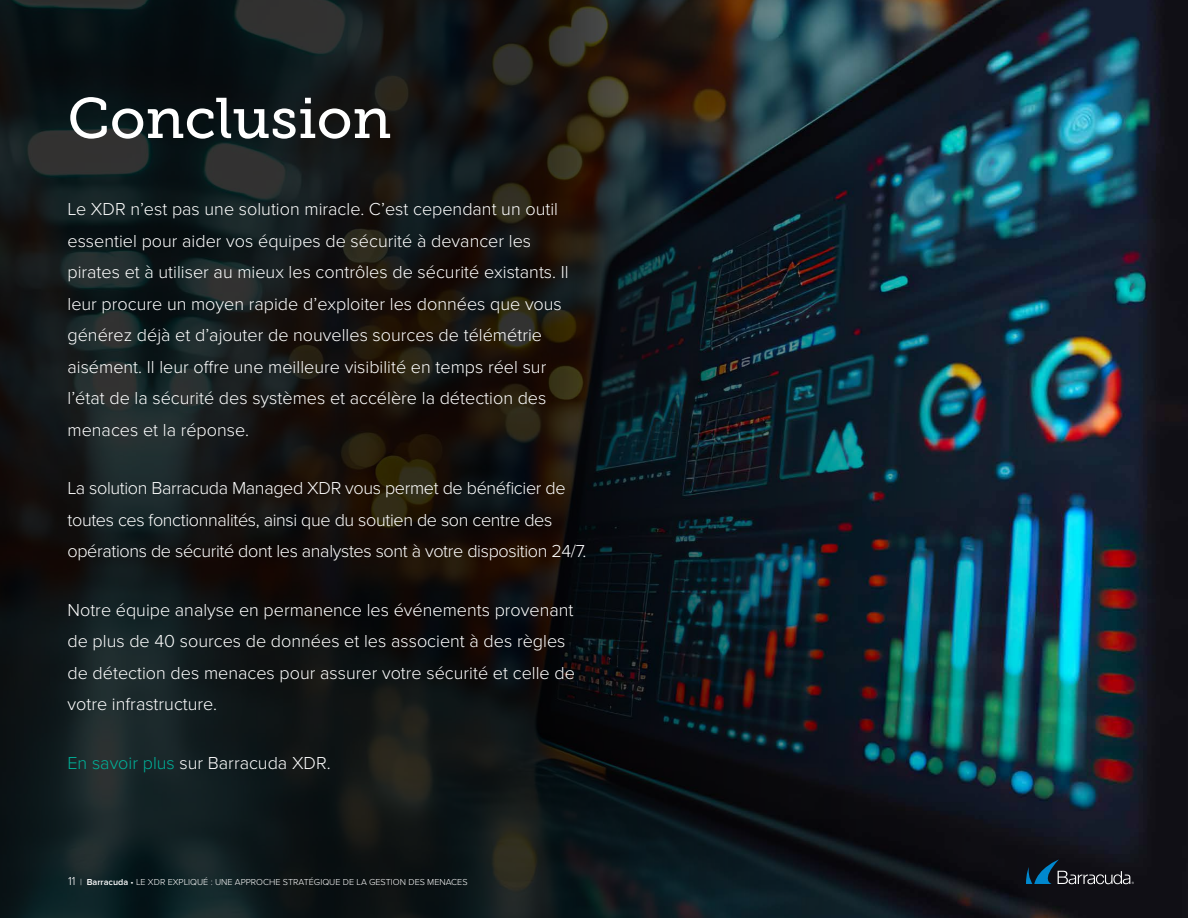
<style>
.page{position:relative;width:1188px;height:918px;background:#fff}
.page>*{position:absolute;margin:0;border:0;box-sizing:border-box;transform-origin:0 0}
.t1{font:57px "Museo Slab 500";color:#fff}
.t2{font:300 18px/31.5px "Proxima Nova";color:#fff}
.t3{font:300 18px/31.5px "Proxima Nova";letter-spacing:-.02em;color:#fff}
.t4{font:300 9px "Proxima Nova";color:#fff}
.s1{color:#00b098}
.s2{font-size:12px}
.s3{font-weight:600}
</style>
<div class="page">
<img style="left:0;top:0;width:1188px;height:918px">
<svg style="left:1026px;top:860px;width:108px;height:24px;background:#25323e"></svg>
<h1 class="t1" style="left:68px;top:87px;width:325px">Conclusion</h1>
<p class="t2" style="left:68px;top:194px;width:503px">Le XDR n’est pas une solution miracle. C’est cependant un outil essentiel pour aider vos équipes de sécurité à devancer les pirates et à utiliser au mieux les contrôles de sécurité existants. Il leur procure un moyen rapide d’exploiter les données que vous générez déjà et d’ajouter de nouvelles sources de télémétrie aisément. Il leur offre une meilleure visibilité en temps réel sur l’état de la sécurité des systèmes et accélère la détection des menaces et la réponse.</p>
<p class="t3" style="left:68px;top:473px;width:521px">La solution Barracuda Managed XDR vous permet de bénéficier de toutes ces fonctionnalités, ainsi que du soutien de son centre des opérations de sécurité dont les analystes sont à votre disposition 24/7.</p>
<p class="t2" style="left:68px;top:594px;width:509px">Notre équipe analyse en permanence les événements provenant de plus de 40 sources de données et les associent à des règles de détection des menaces pour assurer votre sécurité et celle de votre infrastructure.</p>
<p class="t2" style="left:68px;top:747px;width:265px"><span class="s1">En savoir plus</span> sur Barracuda XDR.</p>
<p class="t4" style="left:68px;top:877px;width:401px"><span class="s2">11</span> | <span class="s3">Barracuda</span> • LE XDR EXPLIQUÉ : UNE APPROCHE STRATÉGIQUE DE LA GESTION DES MENACES</p>
</div>
